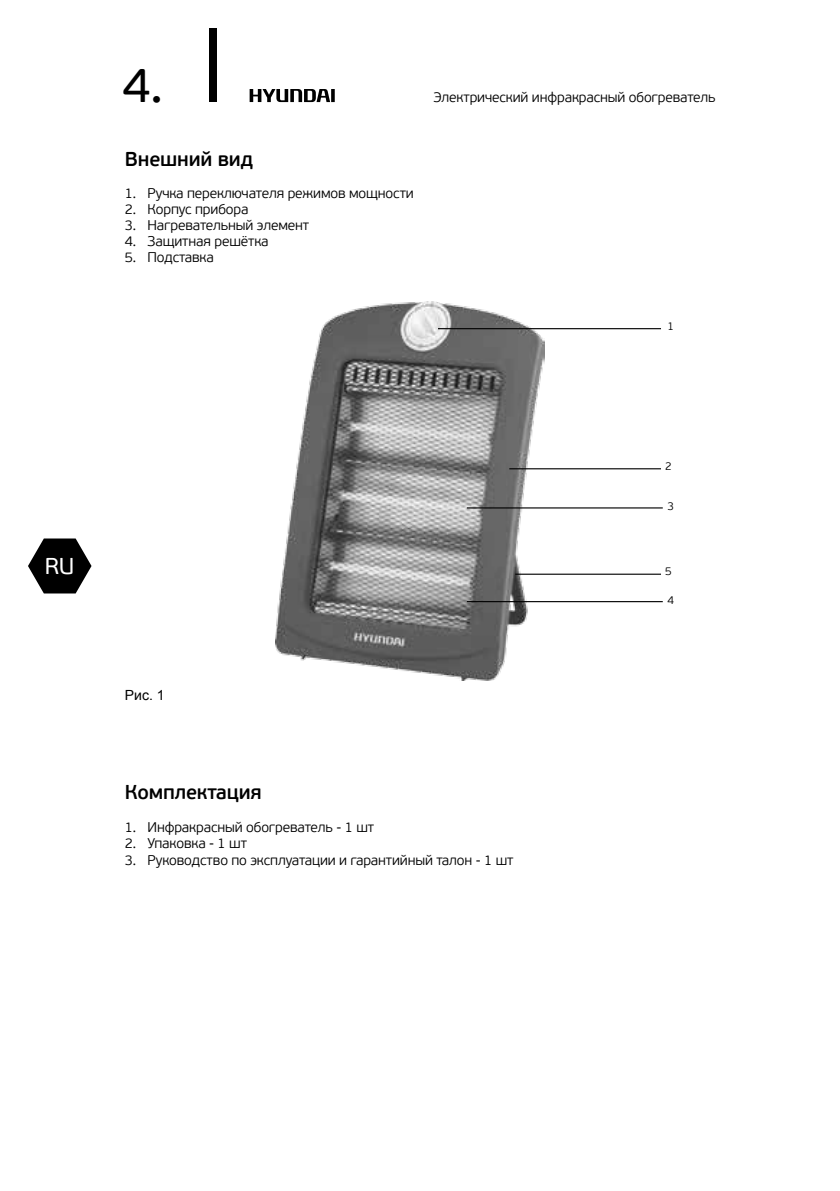
<style>
.page{position:relative;width:840px;height:1191px;background:#fff}
.page>*{position:absolute;margin:0;border:0;box-sizing:border-box;transform-origin:0 0}
.t1{font:48px "PF Beau Sans Pro";color:#000}
.t2{font:22.8px "PF Beau Sans Pro";color:#fff}
.t3{font:600 20px "PF Beau Sans Pro";letter-spacing:-.01em;color:#000}
.t4{font:300 14px "PF Beau Sans Pro";letter-spacing:-.01em;color:#000}
.t5{font:14px "Arial";color:#000}
.t6{font:300 11.2px "PF Beau Sans Pro";color:#000}
</style>
<div class="page">
<div style="left:209px;top:29px;width:8px;height:73px;background:#000"></div>
<svg style="left:28px;top:538px;width:63px;height:55px"></svg>
<svg style="left:249px;top:89px;width:85px;height:13px"></svg>
<img style="left:276px;top:302px;width:268px;height:378px">
<hr style="left:509px;top:468px;width:151px;height:1px;background:#000">
<hr style="left:438px;top:328px;width:222px;height:1px;background:#000">
<hr style="left:466px;top:507px;width:196px;height:1px;background:#000">
<hr style="left:515px;top:573px;width:145px;height:2px;background:#000">
<hr style="left:466px;top:601px;width:196px;height:1px;background:#000">
<h1 class="t1" style="left:122px;top:58px;width:42px">4.</h1>
<h3 class="t3" style="left:125px;top:147px;width:130px">Внешний вид</h3>
<p class="t4" style="left:125px;top:185px;width:290px">1. Ручка переключателя режимов мощности</p>
<p class="t4" style="left:125px;top:201px;width:125px">2. Корпус прибора</p>
<p class="t4" style="left:125px;top:217px;width:186px">3. Нагревательный элемент</p>
<p class="t4" style="left:125px;top:233px;width:145px">4. Защитная решётка</p>
<p class="t4" style="left:125px;top:249px;width:90px">5. Подставка</p>
<p class="t4" style="left:433px;top:89px;width:284px">Электрический инфракрасный обогреватель</p>
<p class="t6" style="left:667px;top:320px;width:8px">1</p>
<h2 class="t2" style="left:45px;top:553px;width:31px">RU</h2>
<p class="t5" style="left:125px;top:686px;width:41px">Рис. 1</p>
<h3 class="t3" style="left:125px;top:780px;width:138px">Комплектация</h3>
<p class="t4" style="left:125px;top:819px;width:251px">1. Инфракрасный обогреватель - 1 шт</p>
<p class="t4" style="left:125px;top:835px;width:124px">2. Упаковка - 1 шт</p>
<p class="t4" style="left:125px;top:852px;width:390px">3. Руководство по эксплуатации и гарантийный талон - 1 шт</p>
<p class="t6" style="left:664px;top:460px;width:8px">2</p>
<p class="t6" style="left:667px;top:500px;width:8px">3</p>
<p class="t6" style="left:664px;top:565px;width:8px">5</p>
<p class="t6" style="left:667px;top:593px;width:8px">4</p>
</div>
